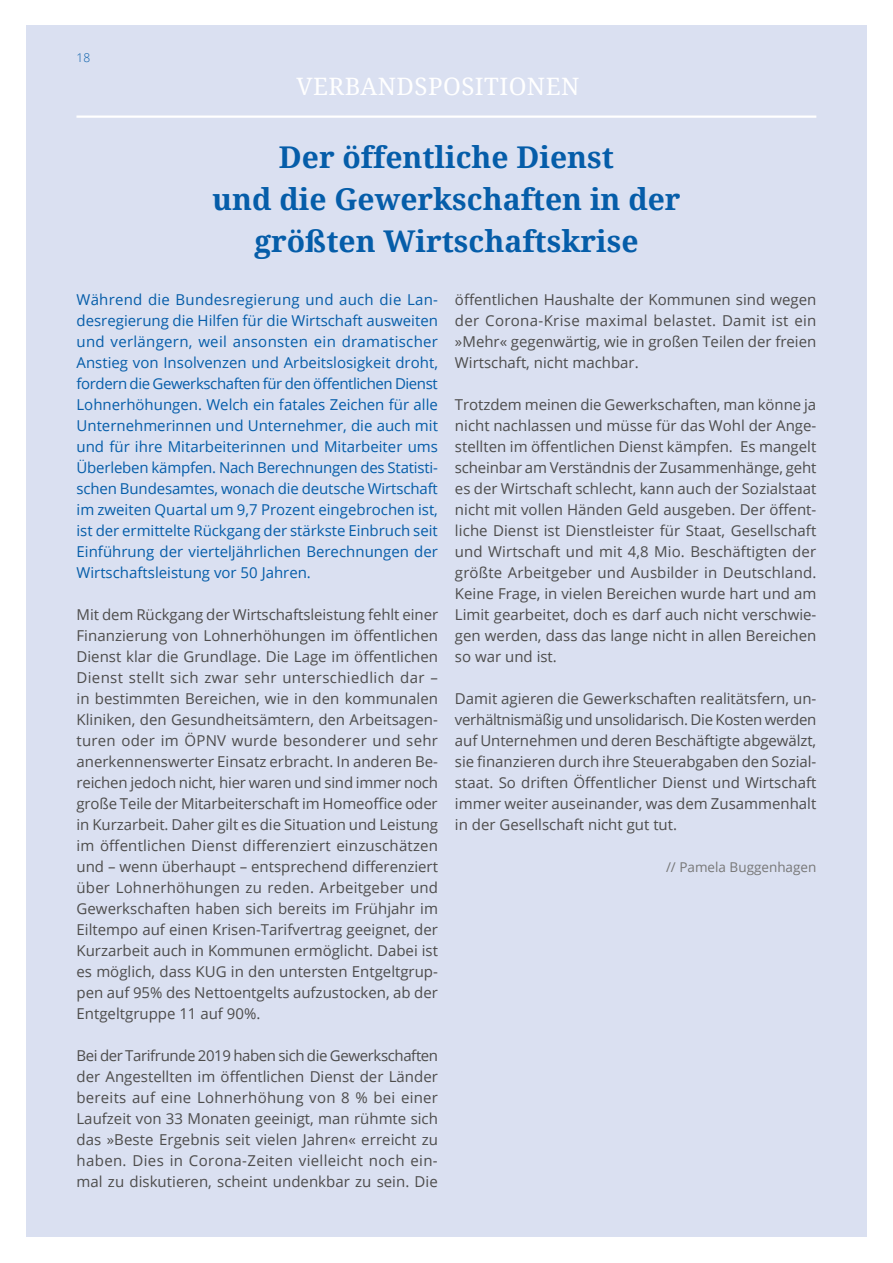
<style>
.page{position:relative;width:893px;height:1263px;background:#fff}
.page>*{position:absolute;margin:0;border:0;box-sizing:border-box;transform-origin:0 0}
.t1{font:700 30px/42px "Noto Serif";color:#055da9;text-align:center}
.t2{font:24px "Noto Serif";letter-spacing:.02em;color:#fff}
.t3{font:15px/21px "Open Sans";color:#4d4c4b;text-align:justify}
.t4{font:15px/21px "Open Sans";color:#055da9;text-align:justify}
.t5{font:13.5px "Open Sans";color:#777}
.t6{font:300 12px "Open Sans";color:#055da9}
</style>
<div class="page">
<div style="left:26px;top:26px;width:841px;height:1210px;background:#dae0f1"></div>
<hr style="left:76px;top:115px;width:740px;height:3px;background:#fff">
<p class="t6" style="left:77px;top:50px;width:15px">18</p>
<h2 class="t2" style="left:296px;top:69px;width:285px">VERBANDSPOSITIONEN</h2>
<h1 class="t1" style="left:212px;top:135px;width:470px">Der öffentliche Dienst<br>und die Gewerkschaften in der größten Wirtschaftskrise</h1>
<p class="t4" style="left:77px;top:288px;width:363px">Während die Bundesregierung und auch die Lan&shy;desregierung die Hilfen für die Wirtschaft ausweiten und verlängern, weil ansonsten ein dramatischer Anstieg von Insolvenzen und Arbeitslosigkeit droht, fordern die Gewerkschaften für den öffentlichen Dienst Lohnerhöhungen. Welch ein fatales Zeichen für alle Unternehmerinnen und Unternehmer, die auch mit und für ihre Mitarbeiterinnen und Mitarbeiter ums Überleben kämpfen. Nach Berechnungen des Statisti&shy;schen Bundesamtes, wonach die deutsche Wirtschaft im zweiten Quartal um 9,7 Prozent eingebrochen ist, ist der ermittelte Rückgang der stärkste Einbruch seit Einführung der vierteljährlichen Berechnungen der Wirtschaftsleistung vor 50 Jahren.</p>
<p class="t3" style="left:77px;top:603px;width:363px">Mit dem Rückgang der Wirtschaftsleistung fehlt einer Finanzierung von Lohnerhöhungen im öffentlichen Dienst klar die Grundlage. Die Lage im öffentlichen Dienst stellt sich zwar sehr unterschiedlich dar – in bestimmten Bereichen, wie in den kommunalen Kliniken, den Gesundheitsämtern, den Arbeitsagen&shy;turen oder im ÖPNV wurde besonderer und sehr anerkennenswerter Einsatz erbracht. In anderen Be&shy;reichen jedoch nicht, hier waren und sind immer noch große Teile der Mitarbeiterschaft im Homeoffice oder in Kurzarbeit. Daher gilt es die Situation und Leistung im öffentlichen Dienst differenziert einzuschätzen und – wenn überhaupt – entsprechend differenziert über Lohnerhöhungen zu reden. Arbeitgeber und Gewerkschaften haben sich bereits im Frühjahr im Eiltempo auf einen Krisen-Tarifvertrag geeignet, der Kurzarbeit auch in Kommunen ermöglicht. Dabei ist es möglich, dass KUG in den untersten Entgeltgrup&shy;pen auf 95% des Nettoentgelts aufzustocken, ab der Entgeltgruppe 11 auf 90%.</p>
<p class="t3" style="left:77px;top:1044px;width:363px">Bei der Tarifrunde 2019 haben sich die Gewerkschaften der Angestellten im öffentlichen Dienst der Länder bereits auf eine Lohnerhöhung von 8 % bei einer Laufzeit von 33 Monaten geeinigt, man rühmte sich das »Beste Ergebnis seit vielen Jahren« erreicht zu haben. Dies in Corona-Zeiten vielleicht noch ein&shy;mal zu diskutieren, scheint undenkbar zu sein. Die</p>
<p class="t3" style="left:455px;top:288px;width:363px">öffentlichen Haushalte der Kommunen sind wegen der Corona-Krise maximal belastet. Damit ist ein »Mehr« gegenwärtig, wie in großen Teilen der freien Wirtschaft, nicht machbar.</p>
<p class="t3" style="left:455px;top:393px;width:363px">Trotzdem meinen die Gewerkschaften, man könne ja nicht nachlassen und müsse für das Wohl der Ange&shy;stellten im öffentlichen Dienst kämpfen. Es mangelt scheinbar am Verständnis der Zusammenhänge, geht es der Wirtschaft schlecht, kann auch der Sozialstaat nicht mit vollen Händen Geld ausgeben. Der öffent&shy;liche Dienst ist Dienstleister für Staat, Gesellschaft und Wirtschaft und mit 4,8 Mio. Beschäftigten der größte Arbeitgeber und Ausbilder in Deutschland.<br>Keine Frage, in vielen Bereichen wurde hart und am Limit gearbeitet, doch es darf auch nicht verschwie&shy;gen werden, dass das lange nicht in allen Bereichen so war und ist.</p>
<p class="t3" style="left:455px;top:687px;width:363px">Damit agieren die Gewerkschaften realitätsfern, un&shy;verhältnismäßig und unsolidarisch. Die Kosten werden auf Unternehmen und deren Beschäftigte abgewälzt, sie finanzieren durch ihre Steuerabgaben den Sozial&shy;staat. So driften Öffentlicher Dienst und Wirtschaft immer weiter auseinander, was dem Zusammenhalt in der Gesellschaft nicht gut tut.</p>
<p class="t5" style="left:666px;top:857px;width:152px">// Pamela Buggenhagen</p>
</div>
